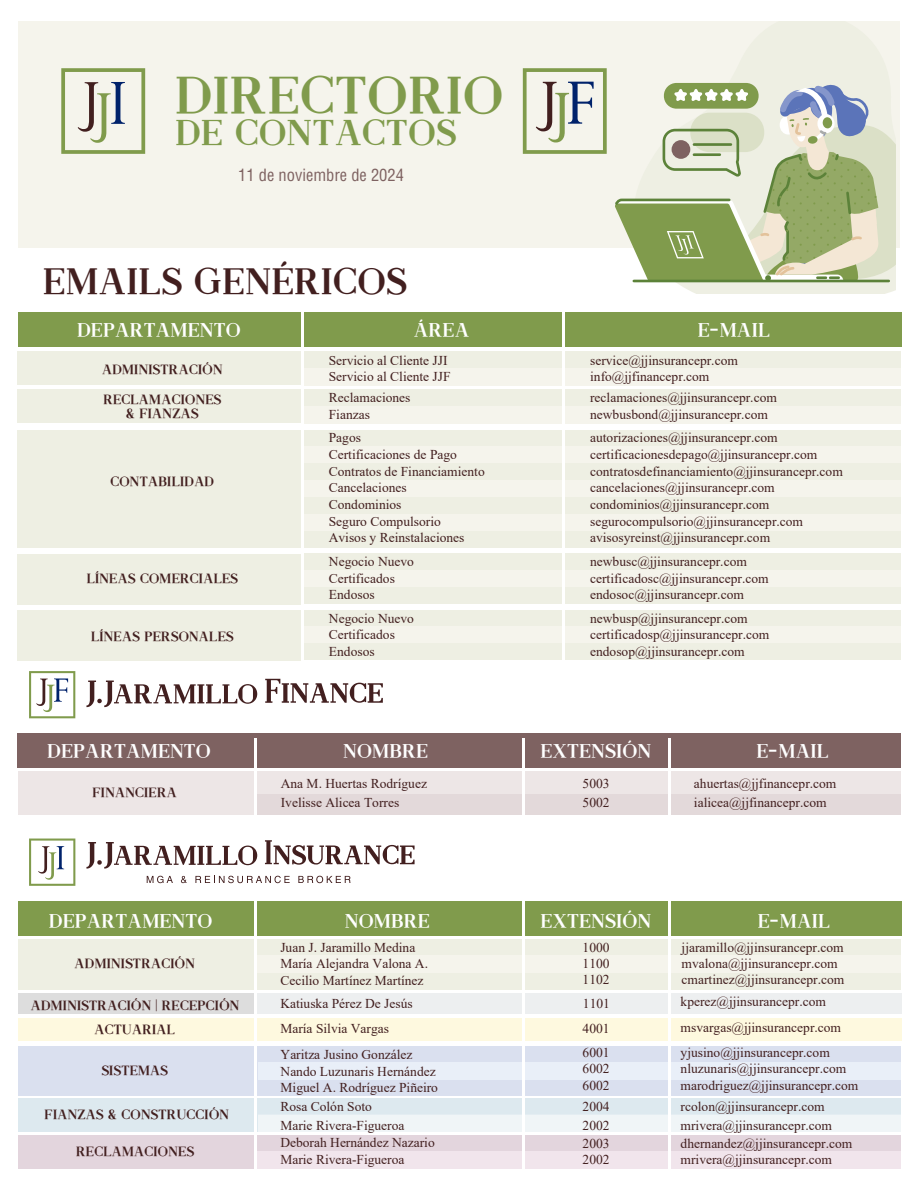
<style>
.page{position:relative;width:918px;height:1188px;background:#fff}
.page>*{position:absolute;margin:0;border:0;box-sizing:border-box;transform-origin:0 0}
.t1{font:500 40.5px "Stinker";color:#809b4c}
.t2{font:500 28.5px "Stinker";color:#421f1f}
.t3{font:500 27.75px "Stinker";color:#809b4c}
.t4{font:condensed 16.5px "Helvetica LT Std";color:#7e6261}
.t5{font:500 15px "Stinker";color:#fff}
.t6{font:13.5px/16.6px "Times New Roman";color:#421f1f}
.t7{font:500 10.5px/13.2px "Stinker";color:#421f1f;text-align:center}
</style>
<div class="page">
<div style="left:257px;top:1046px;width:644px;height:17px;background:#dae0ef"></div>
<div style="left:257px;top:1079px;width:644px;height:17px;background:#dae0ef"></div>
<div style="left:257px;top:1063px;width:644px;height:17px;background:#e9eff8"></div>
<div style="left:257px;top:1098px;width:644px;height:17px;background:#dde9ef"></div>
<div style="left:257px;top:1115px;width:644px;height:17px;background:#f0f5f7"></div>
<div style="left:257px;top:1135px;width:644px;height:17px;background:#e3d5dd"></div>
<div style="left:257px;top:1152px;width:644px;height:17px;background:#f1e5ec"></div>
<div style="left:19px;top:21px;width:881px;height:227px;background:#f5f4ec"></div>
<div style="left:18px;top:771px;width:240px;height:44px;background:#ede6e6"></div>
<div style="left:257px;top:771px;width:644px;height:23px;background:#ede6e6"></div>
<div style="left:257px;top:794px;width:644px;height:21px;background:#e3d9da"></div>
<div style="left:18px;top:733px;width:883px;height:34px;background:#7e6261"></div>
<div style="left:682px;top:286px;width:214px;height:8px;background:#eeefe3"></div>
<svg style="left:615px;top:82px;width:281px;height:204px"></svg>
<div style="left:18px;top:1046px;width:239px;height:50px;background:#dae0ef"></div>
<div style="left:18px;top:993px;width:884px;height:21px;background:#ddd"></div>
<div style="left:258px;top:993px;width:644px;height:21px;background:#edeff0"></div>
<div style="left:18px;top:312px;width:884px;height:35px;background:#809b4c"></div>
<div style="left:17px;top:390px;width:287px;height:33px;background:#eeefe3"></div>
<div style="left:304px;top:390px;width:597px;height:16px;background:#eeefe3"></div>
<div style="left:17px;top:352px;width:287px;height:33px;background:#eeefe3"></div>
<div style="left:304px;top:352px;width:597px;height:16px;background:#eeefe3"></div>
<div style="left:304px;top:406px;width:597px;height:17px;background:#f5f4ec"></div>
<div style="left:304px;top:368px;width:597px;height:17px;background:#f5f4ec"></div>
<div style="left:18px;top:1098px;width:239px;height:34px;background:#dde9ef"></div>
<div style="left:18px;top:1135px;width:238px;height:34px;background:#e3d5dd"></div>
<div style="left:18px;top:939px;width:240px;height:50px;background:#eeefe3"></div>
<div style="left:257px;top:939px;width:644px;height:17px;background:#eeefe3"></div>
<div style="left:257px;top:956px;width:644px;height:17px;background:#f5f4ec"></div>
<div style="left:257px;top:973px;width:644px;height:16px;background:#eeefe3"></div>
<div style="left:18px;top:1018px;width:883px;height:23px;background:#fef9df"></div>
<div style="left:18px;top:901px;width:883px;height:34px;background:#809b4c"></div>
<div style="left:17px;top:430px;width:287px;height:117px;background:#eeefe3"></div>
<div style="left:304px;top:430px;width:597px;height:16px;background:#eeefe3"></div>
<div style="left:304px;top:446px;width:597px;height:17px;background:#f5f4ec"></div>
<div style="left:304px;top:463px;width:597px;height:17px;background:#eeefe3"></div>
<div style="left:304px;top:480px;width:597px;height:17px;background:#f5f4ec"></div>
<div style="left:304px;top:513px;width:597px;height:18px;background:#f5f4ec"></div>
<div style="left:304px;top:497px;width:597px;height:17px;background:#eeefe3"></div>
<div style="left:304px;top:531px;width:597px;height:16px;background:#eeefe3"></div>
<div style="left:17px;top:554px;width:287px;height:50px;background:#eeefe3"></div>
<div style="left:304px;top:554px;width:597px;height:16px;background:#eeefe3"></div>
<div style="left:304px;top:570px;width:597px;height:17px;background:#f5f4ec"></div>
<div style="left:304px;top:587px;width:597px;height:17px;background:#eeefe3"></div>
<div style="left:17px;top:610px;width:287px;height:51px;background:#eeefe3"></div>
<div style="left:304px;top:610px;width:597px;height:17px;background:#eeefe3"></div>
<div style="left:304px;top:626px;width:597px;height:18px;background:#f5f4ec"></div>
<div style="left:304px;top:644px;width:597px;height:16px;background:#eeefe3"></div>
<hr style="left:301px;top:306px;width:3px;height:362px;background:#fff">
<hr style="left:562px;top:306px;width:3px;height:362px;background:#fff">
<svg style="left:523px;top:68px;width:84px;height:86px"></svg>
<svg style="left:61px;top:68px;width:84px;height:86px"></svg>
<hr style="left:254px;top:738px;width:3px;height:450px;background:#fff">
<hr style="left:522px;top:738px;width:3px;height:450px;background:#fff">
<hr style="left:668px;top:738px;width:3px;height:450px;background:#fff">
<svg style="left:29px;top:839px;width:46px;height:47px"></svg>
<svg style="left:86px;top:842px;width:171px;height:27px"></svg>
<svg style="left:265px;top:840px;width:150px;height:25px"></svg>
<svg style="left:147px;top:876px;width:26px;height:7px"></svg>
<svg style="left:181px;top:876px;width:6px;height:7px"></svg>
<svg style="left:195px;top:876px;width:95px;height:7px"></svg>
<svg style="left:298px;top:876px;width:53px;height:7px"></svg>
<svg style="left:86px;top:681px;width:171px;height:26px"></svg>
<svg style="left:265px;top:679px;width:118px;height:24px"></svg>
<svg style="left:29px;top:671px;width:46px;height:47px"></svg>
<h1 class="t1" style="left:177px;top:65px;width:331px">DIRECTORIO</h1>
<h3 class="t3" style="left:176px;top:111px;width:283px">DE CONTACTOS</h3>
<p class="t4" style="left:238px;top:165px;width:167px">11 de noviembre de 2024</p>
<h2 class="t2" style="left:44px;top:260px;width:365px">EMAILS GENÉRICOS</h2>
<p class="t5" style="left:78px;top:319px;width:165px">DEPARTAMENTO</p>
<p class="t5" style="left:415px;top:319px;width:57px">ÁREA</p>
<p class="t5" style="left:698px;top:319px;width:74px">E-MAIL</p>
<p class="t7" style="left:102px;top:362px;width:122px">ADMINISTRACIÓN</p>
<p class="t7" style="left:104px;top:393px;width:120px">RECLAMACIONES &amp; FIANZAS</p>
<p class="t7" style="left:111px;top:475px;width:106px">CONTABILIDAD</p>
<p class="t7" style="left:87px;top:572px;width:153px">LÍNEAS COMERCIALES</p>
<p class="t7" style="left:91px;top:630px;width:144px">LÍNEAS PERSONALES</p>
<p class="t6" style="left:329px;top:351px;width:123px">Servicio al Cliente JJI<br>Servicio al Cliente JJF</p>
<p class="t6" style="left:590px;top:351px;width:149px">service@jjinsurancepr.com info@jjfinancepr.com</p>
<p class="t6" style="left:329px;top:389px;width:83px">Reclamaciones<br>Fianzas</p>
<p class="t6" style="left:590px;top:389px;width:188px">reclamaciones@jjinsurancepr.com newbusbond@jjinsurancepr.com</p>
<p class="t6" style="left:329px;top:429px;width:157px">Pagos<br>Certificaciones de Pago<br>Contratos de Financiamiento<br>Cancelaciones<br>Condominios<br>Seguro Compulsorio<br>Avisos y Reinstalaciones</p>
<p class="t6" style="left:590px;top:429px;width:254px">autorizaciones@jjinsurancepr.com certificacionesdepago@jjinsurancepr.com contratosdefinanciamiento@jjinsurancepr.com cancelaciones@jjinsurancepr.com condominios@jjinsurancepr.com segurocompulsorio@jjinsurancepr.com avisosyreinst@jjinsurancepr.com</p>
<p class="t6" style="left:329px;top:553px;width:87px">Negocio Nuevo<br>Certificados<br>Endosos</p>
<p class="t6" style="left:590px;top:553px;width:180px">newbusc@jjinsurancepr.com certificadosc@jjinsurancepr.com endosoc@jjinsurancepr.com</p>
<p class="t6" style="left:329px;top:609px;width:87px">Negocio Nuevo<br>Certificados<br>Endosos</p>
<p class="t6" style="left:590px;top:609px;width:181px">newbusp@jjinsurancepr.com certificadosp@jjinsurancepr.com endosop@jjinsurancepr.com</p>
<p class="t5" style="left:48px;top:740px;width:165px">DEPARTAMENTO</p>
<p class="t5" style="left:344px;top:740px;width:86px">NOMBRE</p>
<p class="t5" style="left:541px;top:740px;width:112px">EXTENSIÓN</p>
<p class="t5" style="left:757px;top:740px;width:74px">E-MAIL</p>
<p class="t7" style="left:93px;top:786px;width:86px">FINANCIERA</p>
<p class="t6" style="left:281px;top:775px;width:148px">Ana M. Huertas Rodríguez</p>
<p class="t6" style="left:583px;top:775px;width:28px">5003</p>
<p class="t6" style="left:694px;top:775px;width:144px">ahuertas@jjfinancepr.com</p>
<p class="t6" style="left:281px;top:793px;width:120px">Ivelisse Alicea Torres</p>
<p class="t6" style="left:583px;top:793px;width:28px">5002</p>
<p class="t6" style="left:694px;top:793px;width:134px">ialicea@jjfinancepr.com</p>
<p class="t5" style="left:49px;top:910px;width:165px">DEPARTAMENTO</p>
<p class="t5" style="left:346px;top:910px;width:86px">NOMBRE</p>
<p class="t5" style="left:541px;top:910px;width:112px">EXTENSIÓN</p>
<p class="t5" style="left:759px;top:910px;width:74px">E-MAIL</p>
<p class="t6" style="left:682px;top:939px;width:164px;line-height:16.2px">jjaramillo@jjinsurancepr.com mvalona@jjinsurancepr.com cmartinez@jjinsurancepr.com</p>
<p class="t6" style="left:681px;top:1019px;width:162px">msvargas@jjinsurancepr.com</p>
<p class="t6" style="left:280px;top:938px;width:149px">Juan J. Jaramillo Medina<br>María Alejandra Valona A.<br>Cecilio Martínez Martínez</p>
<p class="t6" style="left:280px;top:1019px;width:110px">María Silvia Vargas</p>
<p class="t6" style="left:583px;top:1019px;width:28px">4001</p>
<p class="t6" style="left:583px;top:939px;width:28px;line-height:16.2px;text-align:justify">1000<br>1100<br>1102</p>
<p class="t7" style="left:75px;top:956px;width:122px">ADMINISTRACIÓN</p>
<p class="t7" style="left:31px;top:999px;width:210px">ADMINISTRACIÓN | RECEPCIÓN</p>
<p class="t6" style="left:280px;top:995px;width:134px">Katiuska Pérez De Jesús</p>
<p class="t6" style="left:583px;top:995px;width:28px">1101</p>
<p class="t6" style="left:681px;top:993px;width:147px">kperez@jjinsurancepr.com</p>
<p class="t7" style="left:95px;top:1023px;width:82px">ACTUARIAL</p>
<p class="t7" style="left:102px;top:1063px;width:68px">SISTEMAS</p>
<p class="t7" style="left:45px;top:1108px;width:186px">FIANZAS &amp; CONSTRUCCIÓN</p>
<p class="t7" style="left:76px;top:1145px;width:120px">RECLAMACIONES</p>
<p class="t6" style="left:281px;top:1046px;width:159px">Yaritza Jusino González<br>Nando Luzunaris Hernández<br>Miguel A. Rodríguez Piñeiro</p>
<p class="t6" style="left:583px;top:1043px;width:28px;text-align:justify">6001<br>6002<br>6002</p>
<p class="t6" style="left:681px;top:1043px;width:179px">yjusino@jjinsurancepr.com nluzunaris@jjinsurancepr.com marodriguez@jjinsurancepr.com</p>
<p class="t6" style="left:280px;top:1096px;width:126px;line-height:19.2px">Rosa Colón Soto<br>Marie Rivera-Figueroa</p>
<p class="t6" style="left:583px;top:1096px;width:28px;line-height:19.2px">2004<br>2002</p>
<p class="t6" style="left:681px;top:1096px;width:153px;line-height:19.6px">rcolon@jjinsurancepr.com mrivera@jjinsurancepr.com</p>
<p class="t6" style="left:280px;top:1151px;width:126px">Marie Rivera-Figueroa</p>
<p class="t6" style="left:583px;top:1151px;width:28px">2002</p>
<p class="t6" style="left:681px;top:1150px;width:153px">mrivera@jjinsurancepr.com</p>
<p class="t6" style="left:280px;top:1134px;width:156px">Deborah Hernández Nazario</p>
<p class="t6" style="left:583px;top:1135px;width:28px">2003</p>
<p class="t6" style="left:681px;top:1134px;width:173px">dhernandez@jjinsurancepr.com</p>
</div>
